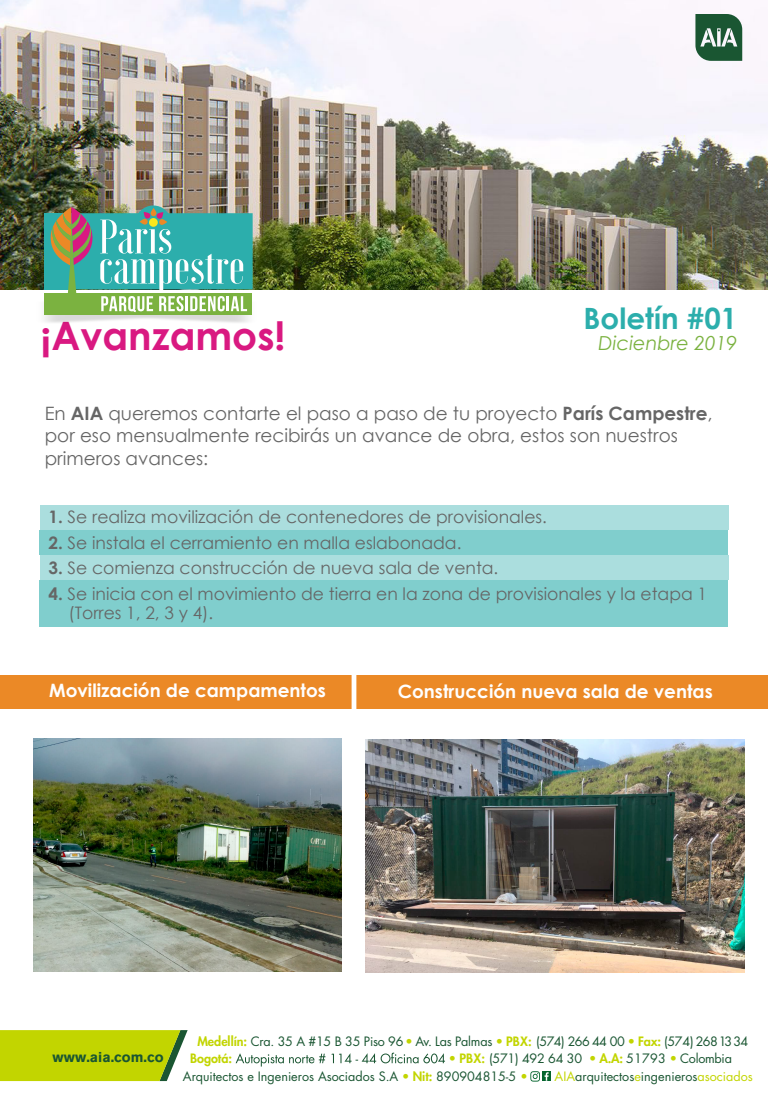
<style>
.page{position:relative;width:768px;height:1104px;background:#fff}
.page>*{position:absolute;margin:0;border:0;box-sizing:border-box;transform-origin:0 0}
.t1{font:700 39.12px "Century Gothic";color:#d91981}
.t2{font:700 29.32px "Century Gothic";color:#2caeac}
.t3{font:italic 19.32px "Century Gothic";color:#7bb240}
.t4{font:18.4px/22.6px "Century Gothic";color:#666}
.t5{font:700 18.4px "Century Gothic";color:#fff}
.t6{font:17.2px/18.8px "Century Gothic";color:#666}
.t7{font:700 14.2px "Akzidenz Grotesk BQ";color:#1a5632}
.t8{font:12.6px/17.6px "Futura Std";color:#1a5632}
.t9{font:12.6px/17.6px "Futura Std";letter-spacing:-.02em;color:#1a5632}
.s1{font-weight:700}
.s2{font-weight:800;color:#c2d500}
.s3{color:#c2d500}
</style>
<div class="page">
<img style="left:0;top:0;width:768px;height:289px">
<div style="left:0;top:675px;width:768px;height:33px;background:#eb8926"></div>
<div style="left:40px;top:505px;width:688px;height:25px;background:#abdede"></div>
<div style="left:40px;top:530px;width:688px;height:25px;background:#80cecd"></div>
<div style="left:40px;top:555px;width:688px;height:25px;background:#abdede"></div>
<div style="left:40px;top:580px;width:688px;height:46px;background:#80cecd"></div>
<svg style="left:695px;top:14px;width:47px;height:47px;background:#47765a"></svg>
<div style="left:542px;top:1071px;width:9px;height:9px;background:#05652e"></div>
<svg style="left:530px;top:1071px;width:19px;height:10px"></svg>
<svg style="left:0;top:1030px;width:188px;height:50px;background:#bfd210"></svg>
<svg style="left:236px;top:1052px;width:209px;height:14px"></svg>
<img style="left:44px;top:314px;width:208px;height:9px">
<div style="left:44px;top:293px;width:208px;height:21px;background:#7bb240"></div>
<svg style="left:135px;top:205px;width:36px;height:36px"></svg>
<div style="left:45px;top:213px;width:28px;height:76px;background:#2caeac"></div>
<svg style="left:50px;top:207px;width:203px;height:106px"></svg>
<img style="left:33px;top:738px;width:309px;height:233px">
<img style="left:366px;top:739px;width:379px;height:233px">
<hr style="left:352px;top:658px;width:4px;height:62px;background:#fff">
<h1 class="t1" style="left:41px;top:306px;width:246px">¡Avanzamos!</h1>
<h2 class="t2" style="left:584px;top:296px;width:155px">Boletín #01</h2>
<p class="t3" style="left:599px;top:330px;width:140px">Dicienbre 2019</p>
<p class="t4" style="left:45px;top:402px;width:669px">En <span class="s1">AIA</span> queremos contarte el paso a paso de tu proyecto <span class="s1">París Campestre</span>, por eso mensualmente recibirás un avance de obra, estos son nuestros primeros avances:</p>
<p class="t6" style="left:48px;top:507px;width:500px"><span class="s1">1.</span> Se realiza movilización de contenedores de provisionales.</p>
<p class="t6" style="left:48px;top:532px;width:415px"><span class="s1">2.</span> Se instala el cerramiento en malla eslabonada.</p>
<p class="t6" style="left:48px;top:558px;width:452px"><span class="s1">3.</span> Se comienza construcción de nueva sala de venta.</p>
<p class="t6" style="left:68px;top:584px;width:640px;text-indent:-20px"><span class="s1">4.</span> Se inicia con el movimiento de tierra en la zona de provisionales y la etapa 1 (Torres 1, 2, 3 y 4).</p>
<p class="t5" style="left:49px;top:676px;width:278px">Movilización de campamentos</p>
<p class="t5" style="left:398px;top:677px;width:317px">Construcción nueva sala de ventas</p>
<p class="t7" style="left:53px;top:1048px;width:112px">www.aia.com.co</p>
<p class="t9" style="left:190px;top:1032px;width:560px;text-indent:7px"><span class="s2">Medellín:</span> Cra. 35 A #15 B 35 Piso 96 <span class="s2">•</span> Av. Las Palmas <span class="s2">• PBX:</span> (574) 266 44 00 <span class="s2">• Fax:</span> (574) 2681334<br><span class="s2">Bogotá:</span></p>
<p class="t8" style="left:183px;top:1049px;width:551px;text-indent:266px"><span class="s2">• PBX:</span> (571) 492 64 30 <span class="s2">• A.A:</span> 51793 <span class="s2">•</span> Colombia<br>Arquitectos e Ingenieros Asociados S.A <span class="s2">• Nit:</span> 890904815-5 <span class="s2">•</span></p>
<p class="t8" style="left:555px;top:1067px;width:200px"><span class="s3">AIA</span>arquitectos<span class="s3">e</span>ingenieros<span class="s3">asociados</span></p>
</div>
